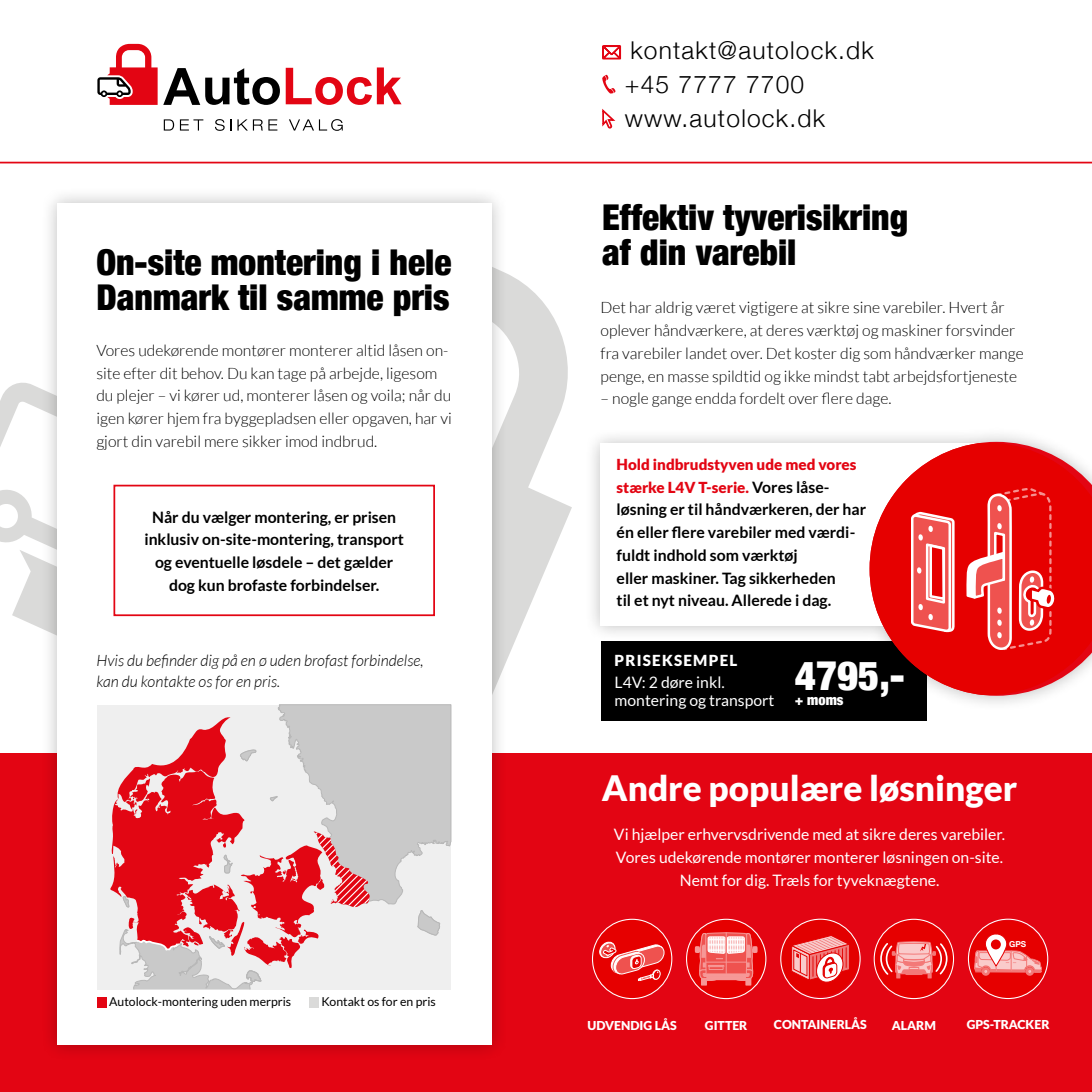
<style>
.page{position:relative;width:1092px;height:1092px;background:#fff}
.page>*{position:absolute;margin:0;border:0;box-sizing:border-box;transform-origin:0 0}
.t1{font:900 condensed 40.6px "Helvetica Neue";color:#fff}
.t2{font:900 condensed 35.52px/35px "Helvetica Neue";color:#000}
.t3{font:900 35px "Lato";color:#fff}
.t4{font:300 24.5px/33.6px "Helvetica Neue";letter-spacing:.05em;color:#000}
.t5{font:300 15.75px/22.8px "Lato";color:#000}
.t6{font:700 15.75px/22.8px "Lato";color:#000;text-align:center}
.t7{font:15.75px/22.8px "Lato";color:#fff}
.t8{font:italic 300 15.75px/21px "Lato";color:#000}
.t9{font:900 15.22px/22.8px "Lato";color:#e30513}
.t10{font:900 15.22px "Lato";letter-spacing:.08em;color:#fff}
.t11{font:900 condensed 14.35px "Helvetica Neue";color:#fff}
.t12{font:12.25px "Lato";color:#000}
.t13{font:900 12.25px "Lato";color:#fff}
.t14{font:700 8.22px "Helvetica Neue";color:#fff}
.s1{font-weight:700;font-size:15.75px;color:#000}
</style>
<div class="page">
<div style="left:0;top:753px;width:1091px;height:338px;background:#e30513"></div>
<svg style="left:0;top:385px;width:12px;height:158px"></svg>
<svg style="left:12px;top:382px;width:28px;height:246px"></svg>
<svg style="left:508px;top:274px;width:64px;height:383px;fill:#dadad9"></svg>
<div style="left:40px;top:187px;width:468px;height:873px;background:#000;opacity:.25"></div>
<div style="left:57px;top:203px;width:434px;height:841px;background:#fff"></div>
<div style="left:97px;top:996px;width:10px;height:11px;background:#e30513"></div>
<div style="left:309px;top:996px;width:10px;height:11px;background:#dadad9"></div>
<div style="left:97px;top:704px;width:354px;height:285px;background:#efefef"></div>
<svg style="left:108px;top:704px;width:343px;height:285px"></svg>
<div style="left:113px;top:484px;width:322px;height:132px;border:2px solid #e30513"></div>
<svg style="left:286px;top:67px;width:115px;height:38px"></svg>
<svg style="left:97px;top:44px;width:183px;height:61px"></svg>
<svg style="left:164px;top:119px;width:10px;height:11px"></svg>
<svg style="left:180px;top:119px;width:23px;height:11px"></svg>
<svg style="left:215px;top:119px;width:16px;height:12px"></svg>
<svg style="left:237px;top:119px;width:40px;height:11px"></svg>
<svg style="left:289px;top:119px;width:54px;height:12px"></svg>
<hr style="left:0;top:162px;width:1091px;height:1px;background:#e30513">
<svg style="left:602px;top:45px;width:19px;height:15px"></svg>
<svg style="left:602px;top:75px;width:13px;height:18px"></svg>
<svg style="left:602px;top:109px;width:13px;height:20px"></svg>
<div style="left:601px;top:641px;width:326px;height:79px;background:#000"></div>
<div style="left:584px;top:426px;width:507px;height:285px;background:#000;opacity:.25"></div>
<div style="left:600px;top:443px;width:376px;height:182px;background:#fff"></div>
<svg style="left:869px;top:442px;width:222px;height:253px;fill:#e60000"></svg>
<svg style="left:909px;top:509px;width:46px;height:123px"></svg>
<svg style="left:963px;top:486px;width:94px;height:164px"></svg>
<div style="left:686px;top:919px;width:79px;height:79px;background:#e60000;border-radius:50%"></div>
<svg style="left:694px;top:931px;width:63px;height:54px"></svg>
<div style="left:686px;top:918px;width:80px;height:81px;border:1px solid #fff;border-radius:50%"></div>
<svg style="left:592px;top:920px;width:79px;height:78px"></svg>
<div style="left:592px;top:918px;width:80px;height:81px;border:1px solid #fff;border-radius:50%"></div>
<div style="left:874px;top:919px;width:79px;height:79px;background:#e60000;border-radius:50%"></div>
<svg style="left:879px;top:920px;width:74px;height:58px"></svg>
<div style="left:873px;top:918px;width:80px;height:81px;border:1px solid #fff;border-radius:50%"></div>
<svg style="left:969px;top:920px;width:77px;height:78px"></svg>
<svg style="left:984px;top:933px;width:23px;height:33px"></svg>
<svg style="left:990px;top:939px;width:10px;height:10px"></svg>
<div style="left:967px;top:918px;width:81px;height:80px;border:1px solid #fff;border-radius:50%"></div>
<svg style="left:780px;top:920px;width:78px;height:76px"></svg>
<div style="left:780px;top:918px;width:80px;height:80px;border:1px solid #fff;border-radius:50%"></div>
<h2 class="t2" style="left:96px;top:247px;width:356px">On-site montering i hele<br>Danmark til samme pris</h2>
<p class="t5" style="left:96px;top:340px;width:357px">Vores udekørende montører monterer altid låsen on&shy;site efter dit behov. Du kan tage på arbejde, ligesom du plejer – vi kører ud, monterer låsen og voila; når du igen kører hjem fra byggepladsen eller opgaven, har vi gjort din varebil mere sikker imod indbrud.</p>
<p class="t6" style="left:144px;top:506px;width:261px">Når du vælger montering, er prisen inklusiv on-site-montering, transport og eventuelle løsdele – det gælder dog kun brofaste forbindelser.</p>
<p class="t8" style="left:96px;top:650px;width:329px">Hvis du befinder dig på en ø uden brofast forbindelse, kan du kontakte os for en pris.</p>
<p class="t12" style="left:109px;top:997px;width:183px">Autolock-montering uden merpris</p>
<p class="t12" style="left:321px;top:997px;width:116px">Kontakt os for en pris</p>
<h3 class="t4" style="left:624px;top:34px;width:251px">kontakt@autolock.dk +45 7777 7700 www.autolock.dk</h3>
<h2 class="t2" style="left:602px;top:203px;width:308px">Effektiv tyverisikring af din varebil</h2>
<p class="t5" style="left:600px;top:297px;width:424px">Det har aldrig været vigtigere at sikre sine varebiler. Hvert år oplever håndværkere, at deres værktøj og maskiner forsvinder fra varebiler landet over. Det koster dig som håndværker mange penge, en masse spildtid og ikke mindst tabt arbejdsfortjeneste</p>
<p class="t5" style="left:600px;top:387px;width:292px">– nogle gange endda fordelt over flere dage.</p>
<p class="t9" style="left:616px;top:452px;width:241px">Hold indbrudstyven ude med vores stærke L4V T-serie. <span class="s1">Vores låse-</span></p>
<p class="t6" style="left:616px;top:499px;width:251px;text-align:left">løsning er til håndværkeren, der har én eller flere varebiler med værdi&shy;fuldt indhold som værktøj<br>eller maskiner. Tag sikkerheden<br>til et nyt niveau. Allerede i dag.</p>
<p class="t10" style="left:614px;top:651px;width:124px">PRISEKSEMPEL</p>
<p class="t7" style="left:614px;top:675px;width:161px;line-height:17.5px">L4V: 2 døre inkl. montering og transport</p>
<h1 class="t1" style="left:794px;top:660px;width:111px">4795,-</h1>
<p class="t11" style="left:794px;top:694px;width:50px">+ moms</p>
<h3 class="t3" style="left:602px;top:767px;width:417px">Andre populære løsninger</h3>
<p class="t7" style="left:614px;top:824px;width:393px;text-align:center">Vi hjælper erhvervsdrivende med at sikre deres varebiler.<br>Vores udekørende montører monterer løsningen on-site.<br>Nemt for dig. Træls for tyveknægtene.</p>
<p class="t14" style="left:1009px;top:939px;width:19px">GPS</p>
<p class="t13" style="left:773px;top:1016px;width:94px">CONTAINERLÅS</p>
<p class="t13" style="left:966px;top:1016px;width:84px">GPS-TRACKER</p>
<p class="t13" style="left:587px;top:1017px;width:91px">UDVENDIG LÅS</p>
<p class="t13" style="left:705px;top:1017px;width:44px">GITTER</p>
<p class="t13" style="left:891px;top:1017px;width:46px">ALARM</p>
</div>
